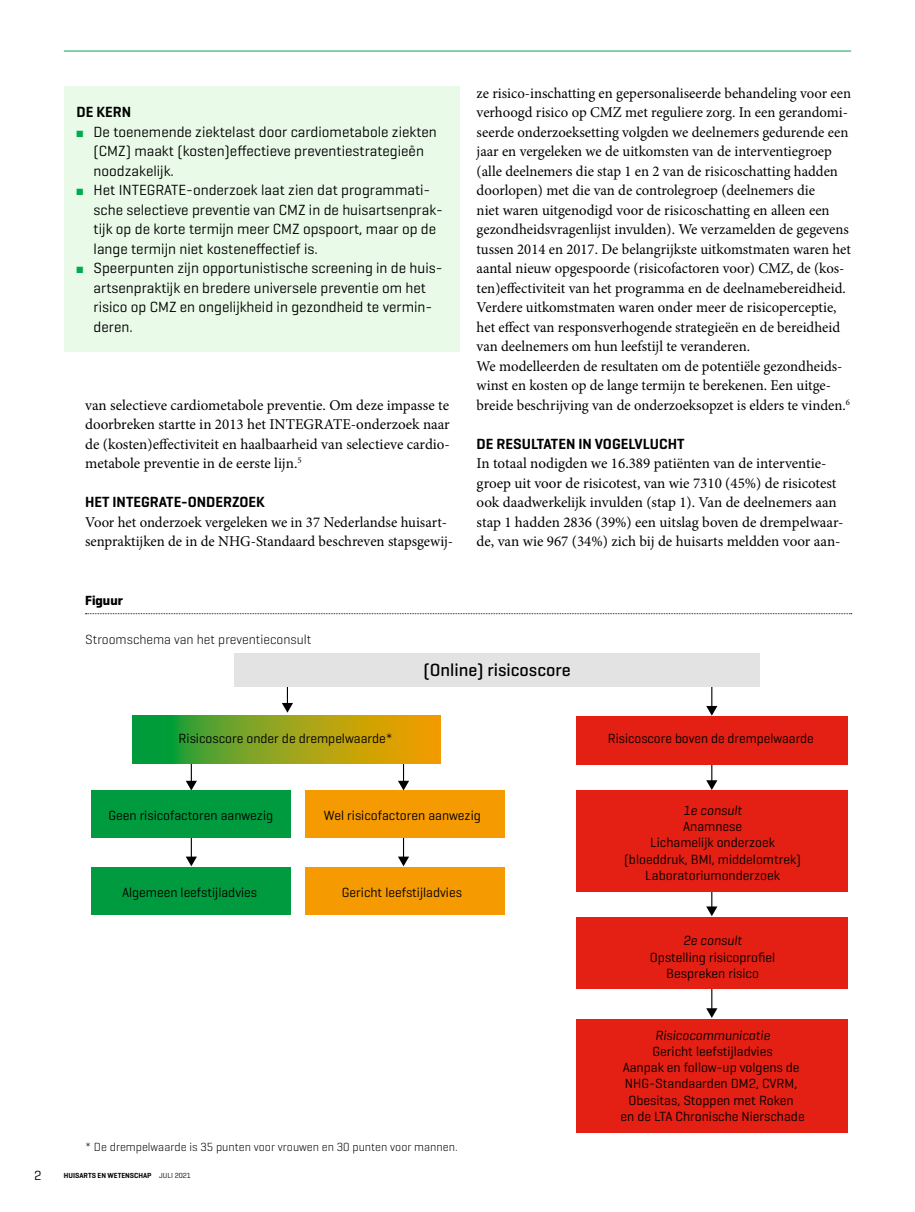
<style>
.page{position:relative;width:915px;height:1212px;background:#fff}
.page>*{position:absolute;margin:0;border:0;box-sizing:border-box;transform-origin:0 0}
.t1{font:18px "Geogrotesque Medium 2";color:#000}
.Para_broodtekst{font:15px/19.5px "Minion Pro";color:#000}
.t2{font:15px/19.5px "Geogrotesque";color:#000}
.SectionHeading_1_tus{font:600 15px "Geogrotesque";color:#000}
.Box_Heading_kader_ko{font:600 15px "Geogrotesque";color:#000}
.t3{font:13.5px/16.2px "Geogrotesque Regular 2";color:#000;text-align:center}
.Image_Caption_figuur{font:300 13.5px "Geogrotesque";color:#000}
.Image_Caption_figuur-2{font:700 13.5px "Geogrotesque";color:#000}
.t4{font:13.5px "Geogrotesque";color:#000}
.Table_Legend_legenda{font:300 12px "Geogrotesque";color:#000}
.t5{font:600 7.5px "Geogrotesque";color:#000}
.t6{font:7.5px "Geogrotesque";color:#000}
.s1{color:#00aa4e}
.s2{font-weight:400}
.s3{font-family:"Geogrotesque";font-style:italic}
</style>
<div class="page">
<hr style="left:64px;top:51px;width:786px;height:1px;background:#00aa4e">
<svg style="left:85px;top:613px;width:766px;height:1px"></svg>
<div style="left:64px;top:86px;width:395px;height:265px;background:#e9fbe8"></div>
<svg style="left:282px;top:687px;width:11px;height:26px"></svg>
<svg style="left:186px;top:763px;width:11px;height:27px"></svg>
<svg style="left:186px;top:838px;width:11px;height:28px"></svg>
<svg style="left:398px;top:763px;width:11px;height:27px"></svg>
<svg style="left:398px;top:838px;width:11px;height:28px"></svg>
<svg style="left:706px;top:687px;width:11px;height:29px"></svg>
<svg style="left:706px;top:764px;width:11px;height:26px"></svg>
<svg style="left:706px;top:892px;width:11px;height:24px"></svg>
<svg style="left:706px;top:989px;width:11px;height:29px"></svg>
<div style="left:234px;top:653px;width:525px;height:34px;background:#e3e3e3"></div>
<div style="left:576px;top:716px;width:271px;height:48px;background:#e41f13"></div>
<div style="left:576px;top:917px;width:271px;height:72px;background:#e41f13"></div>
<div style="left:576px;top:1019px;width:271px;height:114px;background:#e41f13"></div>
<div style="left:576px;top:790px;width:271px;height:102px;background:#e41f13"></div>
<svg style="left:133px;top:715px;width:307px;height:48px;background:#89a11c"></svg>
<div style="left:91px;top:790px;width:199px;height:48px;background:#009b3e"></div>
<div style="left:91px;top:867px;width:199px;height:48px;background:#009b3e"></div>
<div style="left:304px;top:790px;width:200px;height:48px;background:#f59a00"></div>
<div style="left:304px;top:867px;width:200px;height:48px;background:#f59a00"></div>
<p class="Box_Heading_kader_ko" style="left:77px;top:103px;width:56px">DE KERN</p>
<p class="t2" style="left:94px;top:121px;width:344px;text-indent:-17px"><span class="s1">■</span> De toenemende ziektelast door cardiometabole ziekten (CMZ) maakt (kosten)effectieve preventiestrategieën noodzakelijk.</p>
<p class="t2" style="left:94px;top:180px;width:351px;text-indent:-17px"><span class="s1">■</span> Het INTEGRATE-onderzoek laat zien dat programmati&shy;sche selectieve preventie van CMZ in de huisartsenprak&shy;tijk op de korte termijn meer CMZ opspoort, maar op de lange termijn niet kosteneffectief is.</p>
<p class="t2" style="left:94px;top:258px;width:350px;text-indent:-17px"><span class="s1">■</span> Speerpunten zijn opportunistische screening in de huis&shy;artsenpraktijk en bredere universele preventie om het risico op CMZ en ongelijkheid in gezondheid te vermin&shy;deren.</p>
<p class="Para_broodtekst" style="left:85px;top:395px;width:366px;text-align:justify">van selectieve cardiometabole preventie. Om deze impasse te doorbreken startte in 2013 het INTEGRATE-onderzoek naar de (kosten)effectiviteit en haalbaarheid van selectieve cardio&shy;metabole preventie in de eerste lijn.<sup>5</sup></p>
<p class="SectionHeading_1_tus" style="left:85px;top:493px;width:181px">HET INTEGRATE-ONDERZOEK</p>
<p class="Para_broodtekst" style="left:85px;top:512px;width:369px">Voor het onderzoek vergeleken we in 37 Nederlandse huisart&shy;senpraktijken de in de NHG-Standaard beschreven stapsgewij-</p>
<p class="Image_Caption_figuur-2" style="left:85px;top:592px;width:39px">Figuur</p>
<p class="Image_Caption_figuur" style="left:85px;top:631px;width:228px">Stroomschema van het preventieconsult</p>
<p class="Para_broodtekst" style="left:476px;top:83px;width:376px">ze risico-inschatting en gepersonaliseerde behandeling voor een verhoogd risico op CMZ met reguliere zorg. In een gerandomi&shy;seerde onderzoeksetting volgden we deelnemers gedurende een jaar en vergeleken we de uitkomsten van de interventiegroep (alle deelnemers die stap 1 en 2 van de risicoschatting hadden doorlopen) met die van de controlegroep (deelnemers die<br>niet waren uitgenodigd voor de risicoschatting en alleen een gezondheidsvragenlijst invulden). We verzamelden de gegevens tussen 2014 en 2017. De belangrijkste uitkomstmaten waren het aantal nieuw opgespoorde (risicofactoren voor) CMZ, de (kos&shy;ten)effectiviteit van het programma en de deelnamebereidheid.<br>Verdere uitkomstmaten waren onder meer de risicoperceptie, het effect van responsverhogende strategieën en de bereidheid van deelnemers om hun leefstijl te veranderen.</p>
<p class="Para_broodtekst" style="left:476px;top:356px;width:374px">We modelleerden de resultaten om de potentiële gezondheids&shy;winst en kosten op de lange termijn te berekenen. Een uitge&shy;breide beschrijving van de onderzoeksopzet is elders te vinden.<sup>6</sup></p>
<p class="SectionHeading_1_tus" style="left:476px;top:434px;width:209px">DE RESULTATEN IN VOGELVLUCHT</p>
<p class="Para_broodtekst" style="left:476px;top:454px;width:368px">In totaal nodigden we 16.389 patiënten van de interventie&shy;groep uit voor de risicotest, van wie 7310 (45%) de risicotest ook daadwerkelijk invulden (stap 1). Van de deelnemers aan stap 1 hadden 2836 (39%) een uitslag boven de drempelwaar&shy;de, van wie 967 (34%) zich bij de huisarts meldden voor aan-</p>
<p class="t1" style="left:423px;top:658px;width:149px">(Online) risicoscore</p>
<p class="t3" style="left:178px;top:730px;width:216px">Risicoscore onder de drempelwaarde*</p>
<p class="t3" style="left:607px;top:730px;width:207px">Risicoscore boven de drempelwaarde</p>
<p class="t3" style="left:108px;top:807px;width:166px">Geen risicofactoren aanwezig</p>
<p class="t3" style="left:122px;top:883px;width:137px">Algemeen leefstijladvies</p>
<p class="t3" style="left:324px;top:807px;width:158px">Wel risicofactoren aanwezig</p>
<p class="t3" style="left:342px;top:883px;width:121px">Gericht leefstijladvies</p>
<p class="Table_Legend_legenda" style="left:85px;top:1139px;width:374px">* De drempelwaarde is 35 punten voor vrouwen en 30 punten voor mannen.</p>
<p class="t4" style="left:34px;top:1166px;width:9px">2</p>
<p class="t6" style="left:159px;top:1171px;width:42px">maand 0000</p>
<p class="t5" style="left:64px;top:1171px;width:129px">HUISARTS EN WETENSCHAP <span class="s2">JULI 2021</span></p>
<p class="t3" style="left:624px;top:802px;width:178px"><span class="s3">1e consult<br></span>Anamnese<br>Lichamelijk onderzoek (bloeddruk, BMI, middelomtrek)<br>Laboratoriumonderzoek</p>
<p class="t3" style="left:649px;top:932px;width:127px"><span class="s3">2e consult<br></span>Opstelling risicoprofiel<br>Bespreken risico</p>
<p class="t3" style="left:620px;top:1027px;width:185px"><span class="s3">Risicocommunicatie<br></span>Gericht leefstijladvies<br>Aanpak en follow-up volgens de<br>NHG-Standaarden DM2, CVRM,<br>Obesitas, Stoppen met Roken<br>en de LTA Chronische Nierschade</p>
</div>
